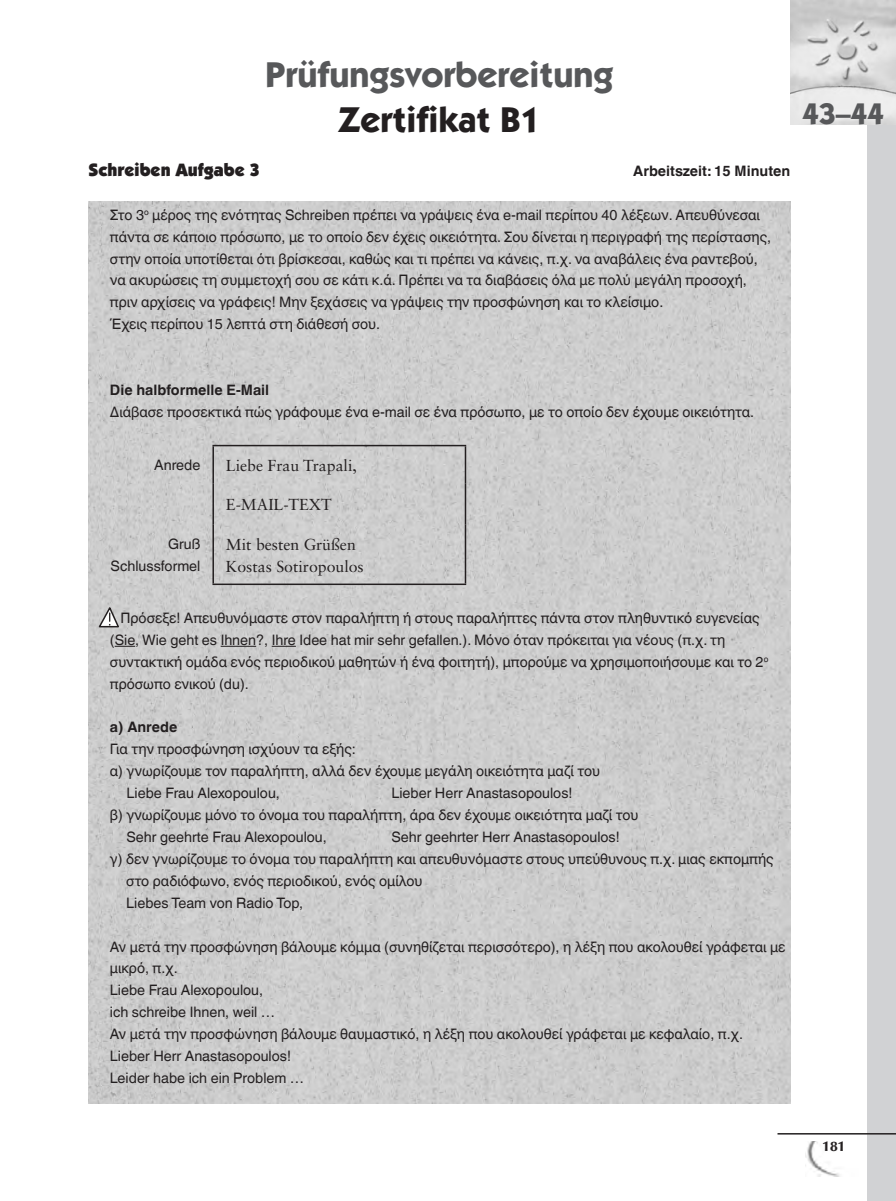
<style>
.page{position:relative;width:896px;height:1201px;background:#fff}
.page>*{position:absolute;margin:0;border:0;box-sizing:border-box;transform-origin:0 0}
.t1{font:700 36px "Itc Kabel";color:#57585a}
.t2{font:700 36px "Itc Kabel";color:#231f20}
.t3{font:700 30px "Itc Kabel";color:#57585a}
.t4{font:900 18px "Itc Kabel";color:#231f20}
._01-Bodytext{font:15.9px/21.9px "Sabon LT Std";color:#231f20}
._01-Bodytext-2{font:14.4px/21.9px "Helvetica Linotype";color:#231f20}
._01-Bodytext-3{font:700 14.4px "Helvetica Linotype";color:#231f20}
.t5{font:700 14.25px "UB Optima";color:#231f20}
</style>
<div class="page">
<img style="left:805px;top:1141px;width:35px;height:35px">
<div style="left:867px;top:4px;width:29px;height:1196px;background:#d1d2d4"></div>
<img style="left:790px;top:0;width:106px;height:124px">
<hr style="left:777px;top:1132px;width:119px;height:2px;background:#231f20">
<img style="left:89px;top:201px;width:701px;height:902px">
<svg style="left:115px;top:646px;width:20px;height:1px"></svg>
<hr style="left:221px;top:646px;width:35px;height:1px;background:#231f20">
<svg style="left:272px;top:646px;width:24px;height:1px"></svg>
<hr style="left:212px;top:445px;width:254px;height:1px;background:#231f20">
<hr style="left:212px;top:446px;width:2px;height:37px;background:#231f20">
<hr style="left:465px;top:446px;width:1px;height:37px;background:#231f20">
<hr style="left:212px;top:483px;width:2px;height:41px;background:#231f20">
<hr style="left:465px;top:483px;width:1px;height:41px;background:#231f20">
<hr style="left:212px;top:524px;width:2px;height:59px;background:#231f20">
<hr style="left:465px;top:524px;width:1px;height:59px;background:#231f20">
<hr style="left:212px;top:583px;width:254px;height:2px;background:#231f20">
<svg style="left:97px;top:606px;width:24px;height:22px"></svg>
<h1 class="t1" style="left:265px;top:52px;width:350px">Prüfungsvorbereitung</h1>
<h1 class="t2" style="left:338px;top:97px;width:204px">Zertifikat B1</h1>
<p class="t4" style="left:89px;top:159px;width:173px">Schreiben Aufgabe 3</p>
<p class="_01-Bodytext-3" style="left:633px;top:162px;width:159px">Arbeitszeit: 15 Minuten</p>
<p class="_01-Bodytext-2" style="left:110px;top:204px;width:663px">Στο 3<sup>ο</sup> μέρος της ενότητας Schreiben πρέπει να γράψεις ένα e-mail περίπου 40 λέξεων. Απευθύνεσαι πάντα σε κάποιο πρόσωπο, με το οποίο δεν έχεις οικειότητα. Σου δίνεται η περιγραφή της περίστασης, στην οποία υποτίθεται ότι βρίσκεσαι, καθώς και τι πρέπει να κάνεις, π.χ. να αναβάλεις ένα ραντεβού, να ακυρώσεις τη συμμετοχή σου σε κάτι κ.ά. Πρέπει να τα διαβάσεις όλα με πολύ μεγάλη προσοχή, πριν αρχίσεις να γράφεις! Μην ξεχάσεις να γράψεις την προσφώνηση και το κλείσιμο.</p>
<p class="_01-Bodytext-2" style="left:110px;top:313px;width:272px">Έχεις περίπου 15 λεπτά στη διάθεσή σου.</p>
<p class="t3" style="left:802px;top:95px;width:83px">43–44</p>
<p class="_01-Bodytext-3" style="left:110px;top:381px;width:161px">Die halbformelle E-Mail</p>
<p class="_01-Bodytext-2" style="left:110px;top:401px;width:646px">Διάβασε προσεκτικά πώς γράφουμε ένα e-mail σε ένα πρόσωπο, με το οποίο δεν έχουμε οικειότητα.</p>
<p class="_01-Bodytext-2" style="left:154px;top:453px;width:48px">Anrede</p>
<p class="_01-Bodytext" style="left:226px;top:454px;width:132px">Liebe Frau Trapali,</p>
<p class="_01-Bodytext" style="left:226px;top:493px;width:107px">E-MAIL-TEXT</p>
<p class="_01-Bodytext-2" style="left:111px;top:533px;width:91px;text-align:right">Gruß<br>Schlussformel</p>
<p class="_01-Bodytext" style="left:226px;top:533px;width:139px">Mit besten Grüßen<br>Kostas Sotiropoulos</p>
<p class="_01-Bodytext-2" style="left:110px;top:607px;width:660px;text-indent:11px">Πρόσεξε! Απευθυνόμαστε στον παραλήπτη ή στους παραλήπτες πάντα στον πληθυντικό ευγενείας (Sie, Wie geht es Ihnen?, Ihre Idee hat mir sehr gefallen.). Μόνο όταν πρόκειται για νέους (π.χ. τη συντακτική ομάδα ενός περιοδικού μαθητών ή ένα φοιτητή), μπορούμε να χρησιμοποιήσουμε και το 2<sup>ο </sup>πρόσωπο ενικού (du).</p>
<p class="_01-Bodytext-3" style="left:110px;top:719px;width:69px">a) Anrede</p>
<p class="_01-Bodytext-2" style="left:110px;top:738px;width:247px">Για την προσφώνηση ισχύουν τα εξής:</p>
<p class="_01-Bodytext-2" style="left:127px;top:760px;width:475px;text-indent:-17px">α) γνωρίζουμε τον παραλήπτη, αλλά δεν έχουμε μεγάλη οικειότητα μαζί του<br>Liebe Frau Alexopoulou,</p>
<p class="_01-Bodytext-2" style="left:391px;top:782px;width:183px">Lieber Herr Anastasopoulos!</p>
<p class="_01-Bodytext-2" style="left:126px;top:804px;width:514px;text-indent:-16px">β) γνωρίζουμε μόνο το όνομα του παραλήπτη, άρα δεν έχουμε οικειότητα μαζί του<br>Sehr geehrte Frau Alexopoulou,</p>
<p class="_01-Bodytext-2" style="left:391px;top:826px;width:230px">Sehr geehrter Herr Anastasopoulos!</p>
<p class="_01-Bodytext-2" style="left:126px;top:848px;width:649px;text-indent:-16px">γ) δεν γνωρίζουμε το όνομα του παραλήπτη και απευθυνόμαστε στους υπεύθυνους π.χ. μιας εκπομπής στο ραδιόφωνο, ενός περιοδικού, ενός ομίλου<br>Liebes Team von Radio Top,</p>
<p class="_01-Bodytext-2" style="left:110px;top:935px;width:677px">Αν μετά την προσφώνηση βάλουμε κόμμα (συνηθίζεται περισσότερο), η λέξη που ακολουθεί γράφεται με μικρό, π.χ.</p>
<p class="_01-Bodytext-2" style="left:110px;top:979px;width:155px">Liebe Frau Alexopoulou,</p>
<p class="_01-Bodytext-2" style="left:110px;top:1001px;width:167px">ich schreibe Ihnen, weil …</p>
<p class="_01-Bodytext-2" style="left:110px;top:1023px;width:635px">Αν μετά την προσφώνηση βάλουμε θαυμαστικό, η λέξη που ακολουθεί γράφεται με κεφαλαίο, π.χ.</p>
<p class="_01-Bodytext-2" style="left:110px;top:1045px;width:183px">Lieber Herr Anastasopoulos!</p>
<p class="_01-Bodytext-2" style="left:110px;top:1067px;width:196px">Leider habe ich ein Problem …</p>
<p class="t5" style="left:822px;top:1137px;width:25px">181</p>
</div>
